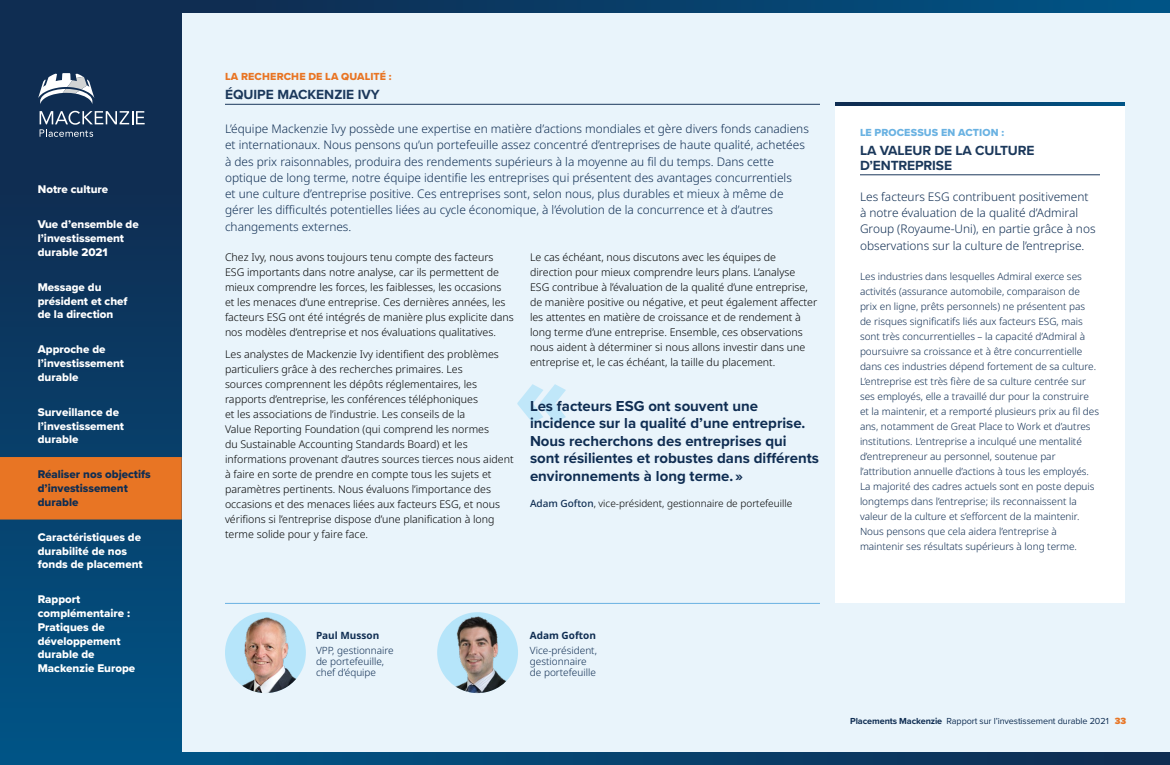
<style>
.page{position:relative;width:1170px;height:765px;background:#fff}
.page>*{position:absolute;margin:0;border:0;box-sizing:border-box;transform-origin:0 0}
.Body{font:700 15px/17.5px "Proxima Nova";color:#0f2d52}
.Sidebar__H1{font:700 13.75px/15px "Proxima Nova";letter-spacing:-.01em;color:#1b385b}
.Sidebar__Leadin{font:300 11.88px/16.2px "Noto Sans";color:#0f2d52}
.Nav_Off{font:11.5px/13.8px "Proxima Nova Extrabld";color:#fff}
.Nav_On___triple{font:11.5px/13.8px "Proxima Nova Extrabld";color:#0f2d52}
.Body-2{font:300 10.62px/15px "Noto Sans";color:#000}
.base{font:10.62px "Proxima Nova Extrabld";letter-spacing:.015em;color:#e87524}
.base-2{font:10.62px "Proxima Nova Extrabld";letter-spacing:.015em;color:#6ab2e2}
.Sidebar__Body{font:300 10px/15px "Noto Sans";color:#0f2d52}
.Body-3{font:300 10px "Noto Sans";color:#000}
.t1{font:700 10px "Noto Sans";color:#0f2d52}
.t2{font:9px "Proxima Nova";letter-spacing:-.01em;color:#0f2d52}
.s1{font-weight:500;color:#0f2d52}
.s2{font-weight:700}
.s3{font-weight:900;font-size:9.38px;color:#e87524}
</style>
<div class="page">
<div style="left:182px;top:0;width:988px;height:765px;background:#e9f4fb"></div>
<svg style="left:182px;top:0;width:988px;height:12px;background:#073f6b"></svg>
<svg style="left:182px;top:752px;width:988px;height:13px;background:#07406b"></svg>
<div style="left:0;top:0;width:182px;height:765px;background:linear-gradient(to bottom,#122648,#015283)"></div>
<svg style="left:38px;top:73px;width:56px;height:31px"></svg>
<svg style="left:40px;top:111px;width:105px;height:26px;background:#405875"></svg>
<svg style="left:517px;top:384px;width:49px;height:39px"></svg>
<hr style="left:225px;top:104px;width:595px;height:1px;background:#1b385b">
<div style="left:225px;top:612px;width:81px;height:81px;background:#b6e5fa;border-radius:50%"></div>
<img style="left:231px;top:613px;width:66px;height:80px">
<img style="left:437px;top:612px;width:81px;height:81px;border-radius:40px">
<hr style="left:225px;top:603px;width:595px;height:1px;background:#6ab2e2">
<div style="left:835px;top:102px;width:290px;height:501px;background:#fff"></div>
<hr style="left:860px;top:175px;width:240px;height:1px;background:#1b385b">
<svg style="left:835px;top:102px;width:290px;height:4px"></svg>
<div style="left:0;top:457px;width:182px;height:63px;background:#e87524"></div>
<p class="Nav_Off" style="left:38px;top:182px;width:72px">Notre culture</p>
<p class="Nav_Off" style="left:38px;top:217px;width:103px">Vue d’ensemble de l’investissement durable 2021</p>
<p class="Nav_Off" style="left:38px;top:280px;width:91px">Message du président et chef de la direction</p>
<p class="Nav_Off" style="left:38px;top:342px;width:88px">Approche de l’investissement durable</p>
<p class="Nav_Off" style="left:38px;top:405px;width:88px">Surveillance de l’investissement durable</p>
<p class="Nav_On___triple" style="left:38px;top:467px;width:115px">Réaliser nos objectifs d’investissement durable</p>
<p class="Nav_Off" style="left:38px;top:530px;width:106px">Caractéristiques de durabilité de nos fonds de placement</p>
<p class="Nav_Off" style="left:38px;top:592px;width:99px">Rapport complémentaire :<br>Pratiques de développement durable de<br>Mackenzie Europe</p>
<p class="base" style="left:225px;top:69px;width:168px">LA RECHERCHE DE LA QUALITÉ :</p>
<p class="Sidebar__H1" style="left:225px;top:87px;width:156px">ÉQUIPE MACKENZIE IVY</p>
<p class="Sidebar__Leadin" style="left:225px;top:121px;width:585px">L’équipe Mackenzie Ivy possède une expertise en matière d’actions mondiales et gère divers fonds canadiens et internationaux. Nous pensons qu’un portefeuille assez concentré d’entreprises de haute qualité, achetées à des prix raisonnables, produira des rendements supérieurs à la moyenne au fil du temps. Dans cette optique de long terme, notre équipe identifie les entreprises qui présentent des avantages concurrentiels<br>et une culture d’entreprise positive. Ces entreprises sont, selon nous, plus durables et mieux à même de gérer les difficultés potentielles liées au cycle économique, à l’évolution de la concurrence et à d’autres changements externes.</p>
<p class="Body-2" style="left:225px;top:249px;width:290px">Chez Ivy, nous avons toujours tenu compte des facteurs ESG importants dans notre analyse, car ils permettent de mieux comprendre les forces, les faiblesses, les occasions<br>et les menaces d’une entreprise. Ces dernières années, les facteurs ESG ont été intégrés de manière plus explicite dans nos modèles d’entreprise et nos évaluations qualitatives.</p>
<p class="Body-2" style="left:225px;top:347px;width:290px">Les analystes de Mackenzie Ivy identifient des problèmes particuliers grâce à des recherches primaires. Les<br>sources comprennent les dépôts réglementaires, les rapports d’entreprise, les conférences téléphoniques<br>et les associations de l’industrie. Les conseils de la<br>Value Reporting Foundation (qui comprend les normes<br>du Sustainable Accounting Standards Board) et les informations provenant d’autres sources tierces nous aident à faire en sorte de prendre en compte tous les sujets et paramètres pertinents. Nous évaluons l’importance des occasions et des menaces liées aux facteurs ESG, et nous vérifions si l’entreprise dispose d’une planification à long terme solide pour y faire face.</p>
<p class="Body-2" style="left:530px;top:249px;width:289px">Le cas échéant, nous discutons avec les équipes de direction pour mieux comprendre leurs plans. L’analyse ESG contribue à l’évaluation de la qualité d’une entreprise, de manière positive ou négative, et peut également affecter les attentes en matière de croissance et de rendement à long terme d’une entreprise. Ensemble, ces observations nous aident à déterminer si nous allons investir dans une entreprise et, le cas échéant, la taille du placement.</p>
<p class="Body" style="left:530px;top:396px;width:291px">Les facteurs ESG ont souvent une incidence sur la qualité d’une entreprise.<br>Nous recherchons des entreprises qui sont résilientes et robustes dans différents environnements à long terme. »</p>
<p class="Body-3" style="left:530px;top:496px;width:264px"><span class="s1">Adam Gofton</span>, vice-président, gestionnaire de portefeuille</p>
<p class="t1" style="left:316px;top:628px;width:65px">Paul Musson</p>
<p class="Sidebar__Body" style="left:316px;top:645px;width:79px;line-height:11.2px">VPP, gestionnaire de portefeuille, chef d’équipe</p>
<p class="t1" style="left:530px;top:628px;width:68px">Adam Gofton</p>
<p class="Sidebar__Body" style="left:530px;top:645px;width:69px;line-height:11.2px">Vice-président, gestionnaire de portefeuille</p>
<p class="base-2" style="left:860px;top:124px;width:146px">LE PROCESSUS EN ACTION :</p>
<p class="Sidebar__H1" style="left:860px;top:142px;width:176px">LA VALEUR DE LA CULTURE<br>D’ENTREPRISE</p>
<p class="Sidebar__Leadin" style="left:860px;top:189px;width:237px">Les facteurs ESG contribuent positivement à notre évaluation de la qualité d’Admiral Group (Royaume-Uni), en partie grâce à nos observations sur la culture de l’entreprise.</p>
<p class="Sidebar__Body" style="left:860px;top:269px;width:241px">Les industries dans lesquelles Admiral exerce ses activités (assurance automobile, comparaison de prix en ligne, prêts personnels) ne présentent pas de risques significatifs liés aux facteurs ESG, mais sont très concurrentielles – la capacité d’Admiral à poursuivre sa croissance et à être concurrentielle dans ces industries dépend fortement de sa culture.<br>L’entreprise est très fière de sa culture centrée sur ses employés, elle a travaillé dur pour la construire et la maintenir, et a remporté plusieurs prix au fil des ans, notamment de Great Place to Work et d’autres institutions. L’entreprise a inculqué une mentalité d’entrepreneur au personnel, soutenue par l’attribution annuelle d’actions à tous les employés.<br>La majorité des cadres actuels sont en poste depuis longtemps dans l’entreprise; ils reconnaissent la valeur de la culture et s’efforcent de la maintenir.<br>Nous pensons que cela aidera l’entreprise à maintenir ses résultats supérieurs à long terme.</p>
<p class="t2" style="left:850px;top:714px;width:278px"><span class="s2">Placements Mackenzie</span> Rapport sur l’investissement durable 2021 <span class="s3">33</span></p>
</div>
